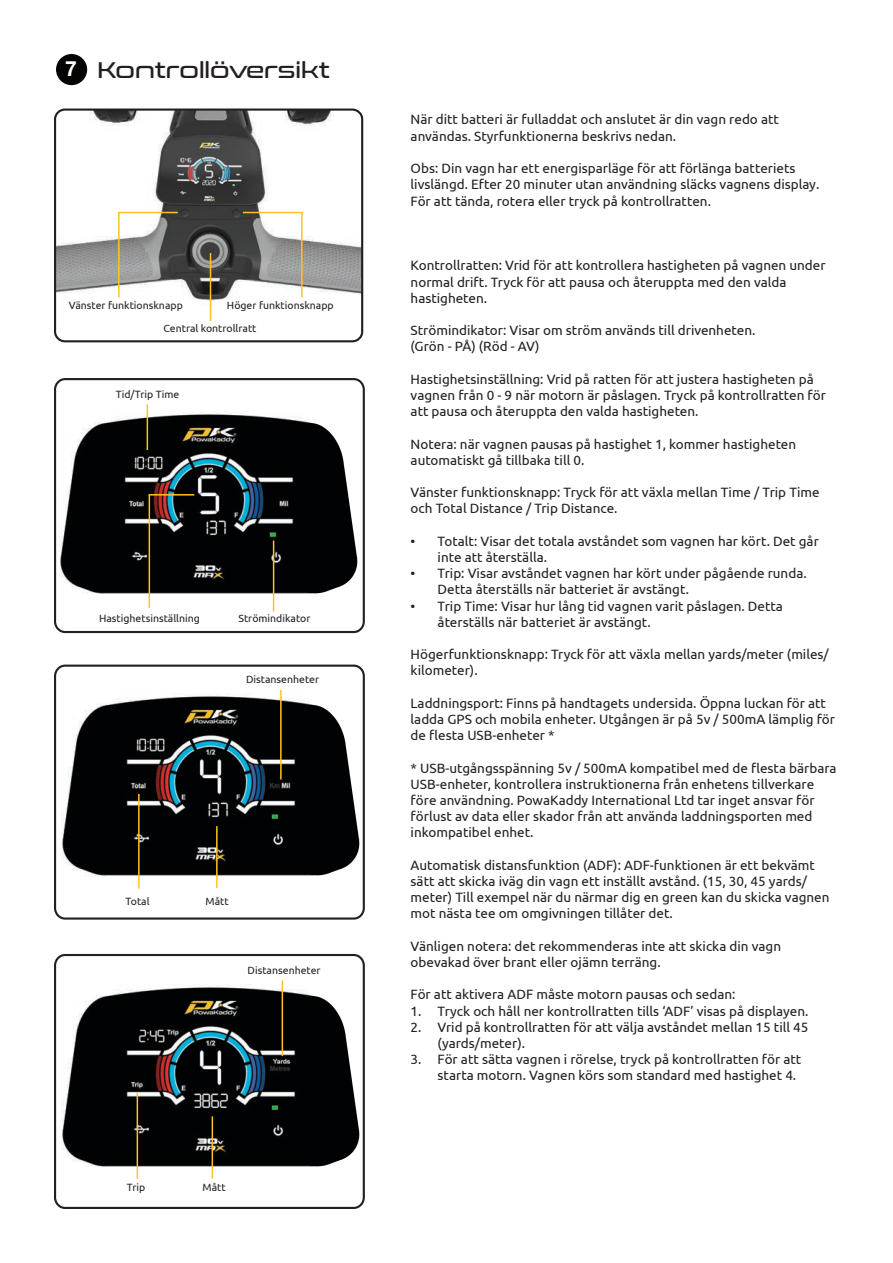
<style>
.page{position:relative;width:893px;height:1263px;background:#fff}
.page>*{position:absolute;margin:0;border:0;box-sizing:border-box;transform-origin:0 0}
.t1{font:22.5px "Conthrax Rg";color:#231f20}
.t2{font:13.5px/16.2px "Ubuntu";color:#231f20}
.t3{font:10.5px "Ubuntu";color:#231f20}
.s1{font-family:"Helvetica Neue LT Pro";font-weight:700;font-size:21px;color:#fff}
</style>
<div class="page">
<img style="left:62px;top:984px;width:298px;height:183px">
<div style="left:54px;top:954px;width:311px;height:255px;border:2px solid #231f20;border-radius:10px"></div>
<img style="left:62px;top:693px;width:298px;height:183px">
<div style="left:54px;top:665px;width:311px;height:254px;border:2px solid #231f20;border-radius:10px"></div>
<div style="left:56px;top:54px;width:31px;height:31px;background:#040503;border-radius:50%"></div>
<img style="left:55px;top:110px;width:307px;height:231px">
<div style="left:54px;top:109px;width:309px;height:233px;border:2px solid #231f20;border-radius:10px"></div>
<hr style="left:210px;top:253px;width:1px;height:68px;background:#fec422">
<hr style="left:118px;top:212px;width:2px;height:85px;background:#fec422">
<hr style="left:118px;top:212px;width:60px;height:1px;background:#fec422">
<hr style="left:301px;top:212px;width:2px;height:85px;background:#fec422">
<hr style="left:243px;top:212px;width:59px;height:1px;background:#fec422">
<hr style="left:280px;top:690px;width:2px;height:89px;background:#fec422">
<img style="left:60px;top:411px;width:298px;height:183px">
<div style="left:54px;top:378px;width:311px;height:255px;border:2px solid #231f20;border-radius:10px"></div>
<hr style="left:147px;top:404px;width:1px;height:46px;background:#fec422">
<hr style="left:149px;top:494px;width:45px;height:2px;background:#fec422">
<hr style="left:273px;top:541px;width:1px;height:71px;background:#fec422">
<hr style="left:149px;top:494px;width:1px;height:114px;background:#fec422">
<hr style="left:138px;top:794px;width:2px;height:95px;background:#fec422">
<hr style="left:216px;top:826px;width:2px;height:62px;background:#fec422">
<hr style="left:282px;top:980px;width:1px;height:76px;background:#fec422">
<hr style="left:137px;top:1093px;width:1px;height:86px;background:#fec422">
<hr style="left:212px;top:1116px;width:1px;height:62px;background:#fec422">
<h1 class="t1" style="left:65px;top:52px;width:266px"><span class="s1">7</span> Kontrollöversikt</h1>
<p class="t3" style="left:69px;top:299px;width:116px">Vänster funktionsknapp</p>
<p class="t3" style="left:227px;top:299px;width:108px">Höger funktionsknapp</p>
<p class="t3" style="left:164px;top:322px;width:94px">Central kontrollratt</p>
<p class="t3" style="left:116px;top:388px;width:65px">Tid/Trip Time</p>
<p class="t3" style="left:99px;top:612px;width:102px">Hastighetsinställning</p>
<p class="t3" style="left:238px;top:612px;width:73px">Strömindikator</p>
<p class="t3" style="left:246px;top:673px;width:75px">Distansenheter</p>
<p class="t3" style="left:126px;top:895px;width:26px">Total</p>
<p class="t3" style="left:206px;top:895px;width:25px">Mått</p>
<p class="t3" style="left:248px;top:963px;width:75px">Distansenheter</p>
<p class="t3" style="left:127px;top:1181px;width:20px">Trip</p>
<p class="t3" style="left:203px;top:1180px;width:25px">Mått</p>
<p class="t2" style="left:411px;top:111px;width:370px">När ditt batteri är fulladdat och anslutet är din vagn redo att användas. Styrfunktionerna beskrivs nedan.</p>
<p class="t2" style="left:411px;top:160px;width:410px">Obs: Din vagn har ett energisparläge för att förlänga batteriets livslängd. Efter 20 minuter utan användning släcks vagnens display.<br>För att tända, rotera eller tryck på kontrollratten.</p>
<p class="t2" style="left:411px;top:257px;width:417px">Kontrollratten: Vrid för att kontrollera hastigheten på vagnen under normal drift. Tryck för att pausa och återuppta med den valda hastigheten.</p>
<p class="t2" style="left:411px;top:322px;width:346px">Strömindikator: Visar om ström används till drivenheten. (Grön - PÅ) (Röd - AV)</p>
<p class="t2" style="left:411px;top:370px;width:417px">Hastighetsinställning: Vrid på ratten för att justera hastigheten på vagnen från 0 - 9 när motorn är påslagen. Tryck på kontrollratten för att pausa och återuppta den valda hastigheten.</p>
<p class="t2" style="left:411px;top:435px;width:387px">Notera: när vagnen pausas på hastighet 1, kommer hastigheten automatiskt gå tillbaka till 0.</p>
<p class="t2" style="left:411px;top:484px;width:410px">Vänster funktionsknapp: Tryck för att växla mellan Time / Trip Time och Total Distance / Trip Distance.</p>
<p class="t2" style="left:438px;top:532px;width:383px;text-indent:-27px">• Totalt: Visar det totala avståndet som vagnen har kört. Det går inte att återställa.</p>
<p class="t2" style="left:438px;top:565px;width:371px;text-indent:-27px">• Trip: Visar avståndet vagnen har kört under pågående runda.<br>Detta återställs när batteriet är avstängt.</p>
<p class="t2" style="left:438px;top:597px;width:347px;text-indent:-27px">• Trip Time: Visar hur lång tid vagnen varit påslagen. Detta återställs när batteriet är avstängt.</p>
<p class="t2" style="left:411px;top:646px;width:420px">Högerfunktionsknapp: Tryck för att växla mellan yards/meter (miles/ kilometer).</p>
<p class="t2" style="left:411px;top:694px;width:426px">Laddningsport: Finns på handtagets undersida. Öppna luckan för att ladda GPS och mobila enheter. Utgången är på 5v / 500mA lämplig för de flesta USB-enheter *</p>
<p class="t2" style="left:411px;top:759px;width:428px">* USB-utgångsspänning 5v / 500mA kompatibel med de flesta bärbara USB-enheter, kontrollera instruktionerna från enhetens tillverkare före användning. PowaKaddy International Ltd tar inget ansvar för förlust av data eller skador från att använda laddningsporten med inkompatibel enhet.</p>
<p class="t2" style="left:411px;top:856px;width:420px">Automatisk distansfunktion (ADF): ADF-funktionen är ett bekvämt sätt att skicka iväg din vagn ett inställt avstånd. (15, 30, 45 yards/ meter) Till exempel när du närmar dig en green kan du skicka vagnen mot nästa tee om omgivningen tillåter det.</p>
<p class="t2" style="left:411px;top:937px;width:372px">Vänligen notera: det rekommenderas inte att skicka din vagn obevakad över brant eller ojämn terräng.</p>
<p class="t2" style="left:411px;top:986px;width:326px">För att aktivera ADF måste motorn pausas och sedan:</p>
<p class="t2" style="left:411px;top:1002px;width:399px">1. Tryck och håll ner kontrollratten tills ‘ADF’ visas på displayen.</p>
<p class="t2" style="left:438px;top:1018px;width:372px;text-indent:-27px">2. Vrid på kontrollratten för att välja avståndet mellan 15 till 45 (yards/meter).</p>
<p class="t2" style="left:438px;top:1051px;width:365px;text-indent:-27px">3. För att sätta vagnen i rörelse, tryck på kontrollratten för att starta motorn. Vagnen körs som standard med hastighet 4.</p>
</div>
